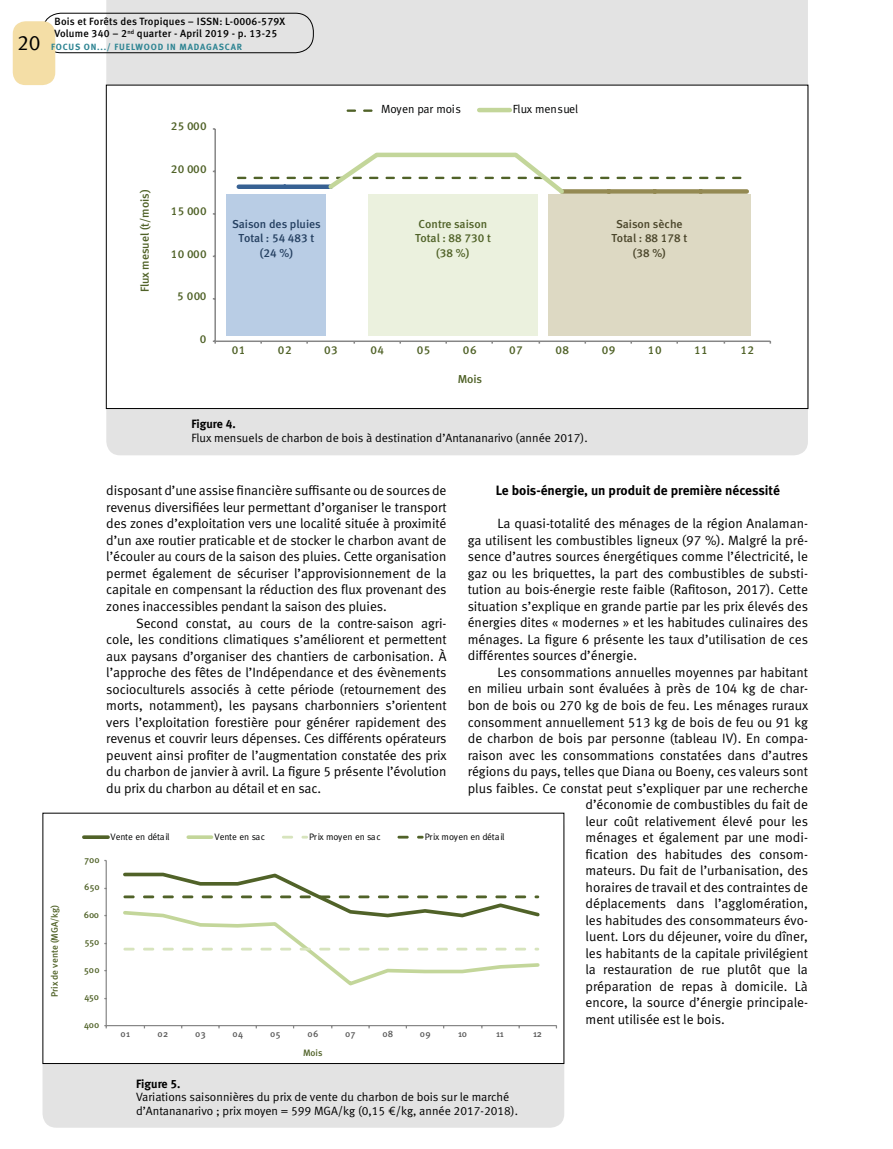
<style>
.page{position:relative;width:893px;height:1149px;background:#fff}
.page>*{position:absolute;margin:0;border:0;box-sizing:border-box;transform-origin:0 0}
.t1{font:21px "Meta Normal LF";color:#000}
.t2{font:13.5px/16.5px "Meta Normal LF";color:#000;text-align:justify}
.t3{font:13.5px "Meta Bold LF";color:#000}
.t4{font:12px/13.5px "Meta Normal LF";color:#000}
.t5{font:12px "Meta Bold LF";color:#000}
.t6{font:11.85px "Meta Normal LF";letter-spacing:-.01em;color:#010202}
.t7{font:11.55px/14.1px "Meta Medium LF";color:#506228;text-align:center}
.t8{font:11.55px/14.1px "Meta Medium LF";color:#254061;text-align:center}
.t9{font:11.55px/14.1px "Meta Medium LF";color:#4a452a;text-align:center}
.t10{font:10.5px/12px "Meta Medium LF";letter-spacing:.02em;color:#000}
.t11{font:9.3px "Meta Normal LF";letter-spacing:-.01em;color:#010202}
.t12{font:500 9.3px "Meta";color:#506228}
.t13{font:500 9.3px "Meta";letter-spacing:.04em;color:#5a5a5a}
.t14{font:9px "Meta Bold LF";letter-spacing:.09em;color:#2f8593}
</style>
<div class="page">
<div style="left:106px;top:0;width:702px;height:455px;background:#e3e3e3"></div>
<div style="left:106px;top:85px;width:702px;height:323px;background:#fff"></div>
<hr style="left:214px;top:129px;width:2px;height:212px;background:#868686">
<hr style="left:215px;top:340px;width:555px;height:2px;background:#868686">
<div style="left:701px;top:189px;width:46px;height:5px;background:#948a53"></div>
<svg style="left:237px;top:152px;width:504px;height:46px"></svg>
<svg style="left:347px;top:109px;width:9px;height:3px"></svg>
<svg style="left:363px;top:109px;width:10px;height:3px"></svg>
<hr style="left:479px;top:108px;width:31px;height:4px;background:#c3d69a">
<div style="left:226px;top:194px;width:99px;height:142px;background:#b9cde5"></div>
<div style="left:368px;top:194px;width:170px;height:142px;background:#ebf1de"></div>
<div style="left:548px;top:194px;width:203px;height:142px;background:#ddd9c3"></div>
<div style="left:43px;top:812px;width:521px;height:315px;background:#e3e3e3;border-radius:14px"></div>
<div style="left:43px;top:812px;width:521px;height:251px;background:#fff"></div>
<hr style="left:106px;top:860px;width:1px;height:165px;background:#868686">
<hr style="left:106px;top:1024px;width:450px;height:1px;background:#868686">
<svg style="left:123px;top:872px;width:417px;height:114px"></svg>
<hr style="left:84px;top:835px;width:24px;height:3px;background:#506228">
<hr style="left:188px;top:835px;width:24px;height:3px;background:#c3d69a">
<svg style="left:282px;top:835px;width:11px;height:3px"></svg>
<svg style="left:301px;top:835px;width:7px;height:3px"></svg>
<svg style="left:397px;top:835px;width:12px;height:3px"></svg>
<svg style="left:417px;top:835px;width:7px;height:3px"></svg>
<div style="left:43px;top:13px;width:271px;height:40px;border:1px solid #000;border-radius:18px"></div>
<div style="left:13px;top:21px;width:42px;height:64px;background:#f4dea6;border-radius:13px"></div>
<h1 class="t1" style="left:17px;top:31px;width:25px">20</h1>
<p class="t10" style="left:55px;top:15px;width:232px">Bois et Forêts des Tropiques – ISSN: L-0006-579X<br>Volume 340 – 2<sup>nd</sup> quarter - April 2019 - p. 13-25</p>
<p class="t14" style="left:51px;top:41px;width:192px">FOCUS ON.../ FUELWOOD IN MADAGASCAR</p>
<p class="t12" style="left:49px;top:996px;width:94px;rotate:-90deg">Prix de vente (MGA/kg)</p>
<p class="t7" style="left:138px;top:292px;width:104px;rotate:-90deg">Flux mesuel (t/mois)</p>
<p class="t7" style="left:171px;top:119px;width:38px">25 000</p>
<p class="t7" style="left:171px;top:161px;width:38px">20 000</p>
<p class="t7" style="left:171px;top:204px;width:38px">15 000</p>
<p class="t7" style="left:171px;top:246px;width:38px">10 000</p>
<p class="t7" style="left:177px;top:289px;width:30px">5 000</p>
<p class="t7" style="left:200px;top:331px;width:8px">0</p>
<p class="t6" style="left:381px;top:102px;width:81px">Moyen par mois</p>
<p class="t6" style="left:513px;top:102px;width:67px">Flux mensuel</p>
<p class="t8" style="left:232px;top:217px;width:90px">Saison des pluies<br>Total : 54 483 t (24 %)</p>
<p class="t7" style="left:415px;top:217px;width:77px">Contre saison<br>Total : 88 730 t (38 %)</p>
<p class="t9" style="left:612px;top:217px;width:77px">Saison sèche<br>Total : 88 178 t (38 %)</p>
<p class="t7" style="left:232px;top:343px;width:15px">01</p>
<p class="t7" style="left:278px;top:343px;width:15px">02</p>
<p class="t7" style="left:324px;top:343px;width:15px">03</p>
<p class="t7" style="left:370px;top:343px;width:15px">04</p>
<p class="t7" style="left:417px;top:343px;width:15px">05</p>
<p class="t7" style="left:463px;top:343px;width:15px">06</p>
<p class="t7" style="left:509px;top:343px;width:15px">07</p>
<p class="t7" style="left:555px;top:343px;width:15px">08</p>
<p class="t7" style="left:602px;top:343px;width:15px">09</p>
<p class="t7" style="left:648px;top:343px;width:15px">10</p>
<p class="t7" style="left:694px;top:343px;width:15px">11</p>
<p class="t7" style="left:740px;top:343px;width:15px">12</p>
<p class="t7" style="left:458px;top:371px;width:26px">Mois</p>
<p class="t5" style="left:191px;top:416px;width:46px">Figure 4.</p>
<p class="t4" style="left:191px;top:430px;width:398px">Flux mensuels de charbon de bois à destination d’Antananarivo (année 2017).</p>
<p class="t3" style="left:496px;top:482px;width:285px">Le bois-énergie, un produit de première nécessité</p>
<p class="t2" style="left:468px;top:515px;width:342px;text-indent:30px">La quasi-totalité des ménages de la région Analaman&shy;ga utilisent les combustibles ligneux (97 %). Malgré la pré&shy;sence d’autres sources énergétiques comme l’électricité, le gaz ou les briquettes, la part des combustibles de substi&shy;tution au bois-énergie reste faible (Rafitoson, 2017). Cette situation s’explique en grande partie par les prix élevés des énergies dites « modernes » et les habitudes culinaires des ménages. La figure 6 présente les taux d’utilisation de ces différentes sources d’énergie.</p>
<p class="t2" style="left:497px;top:663px;width:312px">Les consommations annuelles moyennes par habitant</p>
<p class="t2" style="left:468px;top:680px;width:342px">en milieu urbain sont évaluées à près de 104 kg de char-</p>
<p class="t2" style="left:468px;top:696px;width:342px">bon de bois ou 270 kg de bois de feu. Les ménages ruraux</p>
<p class="t2" style="left:468px;top:713px;width:342px">consomment annuellement 513 kg de bois de feu ou 91 kg</p>
<p class="t2" style="left:468px;top:729px;width:342px">de charbon de bois par personne (tableau IV). En compa-</p>
<p class="t2" style="left:468px;top:746px;width:342px">raison avec les consommations constatées dans d’autres</p>
<p class="t2" style="left:468px;top:762px;width:342px">régions du pays, telles que Diana ou Boeny, ces valeurs sont</p>
<p class="t2" style="left:468px;top:779px;width:342px">plus faibles. Ce constat peut s’expliquer par une recherche</p>
<p class="t2" style="left:585px;top:795px;width:224px">d’économie de combustibles du fait de</p>
<p class="t2" style="left:585px;top:812px;width:224px">leur coût relativement élevé pour les</p>
<p class="t2" style="left:585px;top:828px;width:224px">ménages et également par une modi-</p>
<p class="t2" style="left:585px;top:845px;width:224px">fication des habitudes des consom-</p>
<p class="t2" style="left:585px;top:861px;width:224px">mateurs. Du fait de l’urbanisation, des</p>
<p class="t2" style="left:585px;top:878px;width:224px">horaires de travail et des contraintes de</p>
<p class="t2" style="left:585px;top:894px;width:224px">déplacements dans l’agglomération,</p>
<p class="t2" style="left:585px;top:911px;width:224px">les habitudes des consommateurs évo-</p>
<p class="t2" style="left:585px;top:927px;width:224px">luent. Lors du déjeuner, voire du dîner,</p>
<p class="t2" style="left:585px;top:944px;width:224px">les habitants de la capitale privilégient</p>
<p class="t2" style="left:585px;top:960px;width:224px">la restauration de rue plutôt que la</p>
<p class="t2" style="left:585px;top:977px;width:224px">préparation de repas à domicile. Là</p>
<p class="t2" style="left:585px;top:993px;width:224px">encore, la source d’énergie principale-</p>
<p class="t2" style="left:585px;top:1010px;width:141px">ment utilisée est le bois.</p>
<p class="t2" style="left:106px;top:482px;width:342px">disposant d’une assise financière suffisante ou de sources de revenus diversifiées leur permettant d’organiser le transport des zones d’exploitation vers une localité située à proximité d’un axe routier praticable et de stocker le charbon avant de l’écouler au cours de la saison des pluies. Cette organisation permet également de sécuriser l’approvisionnement de la capitale en compensant la réduction des flux provenant des zones inaccessibles pendant la saison des pluies.</p>
<p class="t2" style="left:106px;top:614px;width:342px;text-indent:30px">Second constat, au cours de la contre-saison agri&shy;cole, les conditions climatiques s’améliorent et permettent aux paysans d’organiser des chantiers de carbonisation. À l’approche des fêtes de l’Indépendance et des évènements socioculturels associés à cette période (retournement des morts, notamment), les paysans charbonniers s’orientent vers l’exploitation forestière pour générer rapidement des revenus et couvrir leurs dépenses. Ces différents opérateurs peuvent ainsi profiter de l’augmentation constatée des prix du charbon de janvier à avril. La figure 5 présente l’évolution du prix du charbon au détail et en sac.</p>
<p class="t11" style="left:110px;top:830px;width:61px">Vente en détail</p>
<p class="t11" style="left:214px;top:830px;width:52px">Vente en sac</p>
<p class="t11" style="left:309px;top:830px;width:73px">Prix moyen en sac</p>
<p class="t11" style="left:425px;top:830px;width:81px">Prix moyen en détail</p>
<p class="t12" style="left:84px;top:853px;width:17px">700</p>
<p class="t12" style="left:84px;top:881px;width:17px">650</p>
<p class="t12" style="left:84px;top:908px;width:17px">600</p>
<p class="t12" style="left:85px;top:936px;width:16px">550</p>
<p class="t12" style="left:84px;top:963px;width:17px">500</p>
<p class="t12" style="left:85px;top:991px;width:16px">450</p>
<p class="t12" style="left:84px;top:1018px;width:17px">400</p>
<p class="t13" style="left:121px;top:1028px;width:11px">01</p>
<p class="t13" style="left:158px;top:1028px;width:12px">02</p>
<p class="t13" style="left:195px;top:1028px;width:12px">03</p>
<p class="t13" style="left:233px;top:1028px;width:12px">04</p>
<p class="t13" style="left:270px;top:1028px;width:12px">05</p>
<p class="t13" style="left:307px;top:1028px;width:12px">06</p>
<p class="t13" style="left:345px;top:1028px;width:12px">07</p>
<p class="t13" style="left:382px;top:1028px;width:13px">08</p>
<p class="t13" style="left:420px;top:1028px;width:12px">09</p>
<p class="t13" style="left:458px;top:1028px;width:10px">10</p>
<p class="t13" style="left:496px;top:1028px;width:9px">11</p>
<p class="t13" style="left:533px;top:1028px;width:10px">12</p>
<p class="t12" style="left:303px;top:1046px;width:21px">Mois</p>
<p class="t5" style="left:136px;top:1075px;width:46px">Figure 5.</p>
<p class="t4" style="left:136px;top:1089px;width:383px">Variations saisonnières du prix de vente du charbon de bois sur le marché d’Antananarivo ; prix moyen = 599 MGA/kg (0,15 €/kg, année 2017-2018).</p>
</div>
